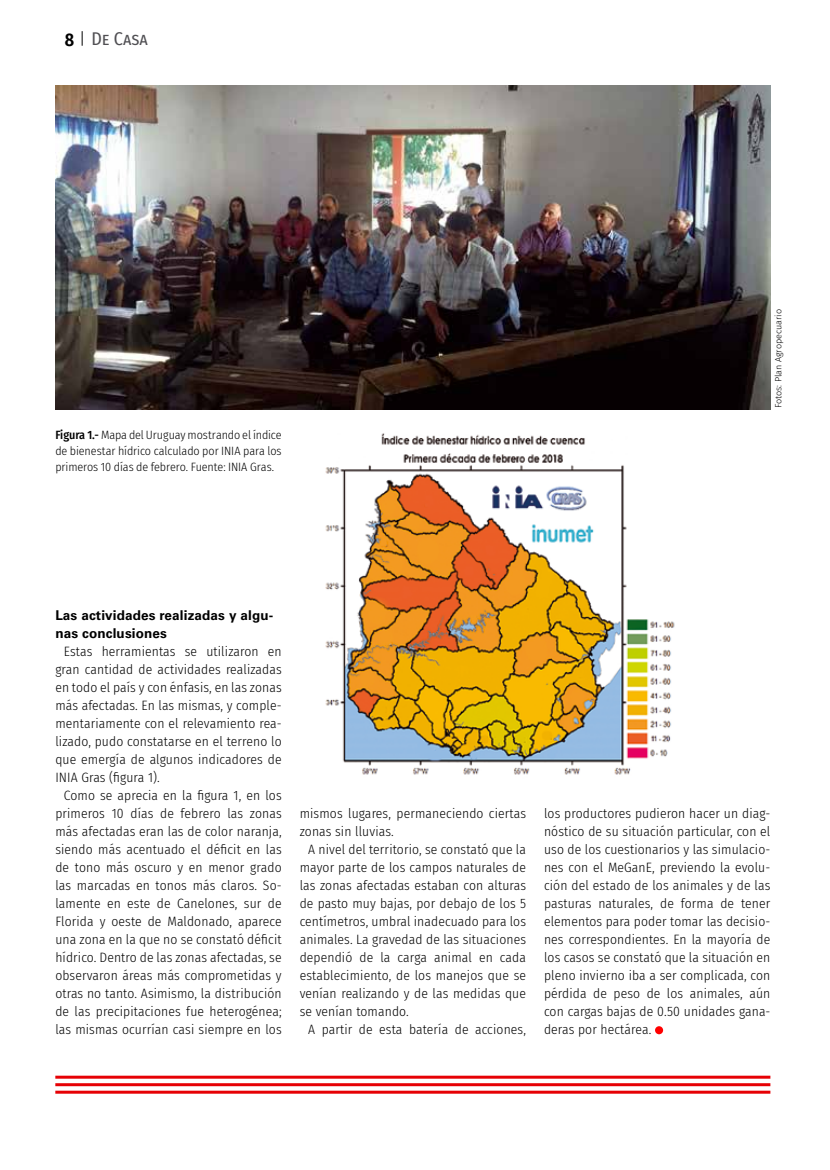
<style>
.page{position:relative;width:830px;height:1170px;background:#fff}
.page>*{position:absolute;margin:0;border:0;box-sizing:border-box;transform-origin:0 0}
.t1{font:18px "Fira Sans Condensed";color:#504f53}
.t2{font:600 18px "Fira Sans Condensed";color:#000}
.t3{font:300 13.5px/18px "Fira Sans Condensed";letter-spacing:.01em;color:#000;text-align:justify}
.t4{font:700 13.5px/18px "Univers LT Std";letter-spacing:.01em;color:#000}
.t5{font:300 12px/16.2px "Fira Sans Condensed";letter-spacing:-.01em;color:#000;text-align:justify}
.t6{font:300 9px "Fira Sans";color:#000}
.s1{font-weight:500}
</style>
<div class="page">
<hr style="left:55px;top:1075px;width:715px;height:3px;background:#e60005">
<hr style="left:55px;top:1083px;width:715px;height:3px;background:#e60005">
<hr style="left:55px;top:1090px;width:715px;height:3px;background:#e60005">
<img style="left:55px;top:85px;width:715px;height:324px">
<img style="left:325px;top:433px;width:350px;height:342px">
<svg style="left:654px;top:1026px;width:8px;height:8px"></svg>
<svg style="left:82px;top:31px;width:1px;height:15px"></svg>
<h1 class="t2" style="left:65px;top:25px;width:11px">8</h1>
<h1 class="t1" style="left:91px;top:25px;width:58px">De Casa</h1>
<p class="t5" style="left:55px;top:426px;width:228px"><span class="s1">Figura 1.-</span> Mapa del Uruguay mostrando el índice de bienestar hídrico calculado por INIA para los primeros 10 días de febrero. Fuente: INIA Gras.</p>
<p class="t6" style="left:771px;top:408px;width:100px;rotate:-90deg">Fotos: Plan Agropecuario</p>
<p class="t4" style="left:55px;top:606px;width:219px">Las actividades realizadas y algu&shy;nas conclusiones</p>
<p class="t3" style="left:55px;top:642px;width:228px;text-indent:9px">Estas herramientas se utilizaron en gran cantidad de actividades realizadas en todo el país y con énfasis, en las zonas más afectadas. En las mismas, y comple&shy;mentariamente con el relevamiento rea&shy;lizado, pudo constatarse en el terreno lo que emergía de algunos indicadores de INIA Gras (figura 1).</p>
<p class="t3" style="left:55px;top:786px;width:228px;text-indent:9px">Como se aprecia en la figura 1, en los primeros 10 días de febrero las zonas más afectadas eran las de color naranja, siendo más acentuado el déficit en las de tono más oscuro y en menor grado las marcadas en tonos más claros. So&shy;lamente en este de Canelones, sur de Florida y oeste de Maldonado, aparece una zona en la que no se constató déficit hídrico. Dentro de las zonas afectadas, se observaron áreas más comprometidas y otras no tanto. Asimismo, la distribución de las precipitaciones fue heterogénea; las mismas ocurrían casi siempre en los</p>
<p class="t3" style="left:299px;top:804px;width:228px">mismos lugares, permaneciendo ciertas zonas sin lluvias.</p>
<p class="t3" style="left:299px;top:840px;width:228px;text-indent:9px">A nivel del territorio, se constató que la mayor parte de los campos naturales de las zonas afectadas estaban con alturas de pasto muy bajas, por debajo de los 5 centímetros, umbral inadecuado para los animales. La gravedad de las situaciones dependió de la carga animal en cada establecimiento, de los manejos que se venían realizando y de las medidas que se venían tomando.</p>
<p class="t3" style="left:308px;top:1020px;width:219px">A partir de esta batería de acciones,</p>
<p class="t3" style="left:543px;top:804px;width:228px">los productores pudieron hacer un diag&shy;nóstico de su situación particular, con el uso de los cuestionarios y las simulacio&shy;nes con el MeGanE, previendo la evolu&shy;ción del estado de los animales y de las pasturas naturales, de forma de tener elementos para poder tomar las decisio&shy;nes correspondientes. En la mayoría de los casos se constató que la situación en pleno invierno iba a ser complicada, con pérdida de peso de los animales, aún con cargas bajas de 0.50 unidades gana&shy;deras por hectárea.</p>
</div>
